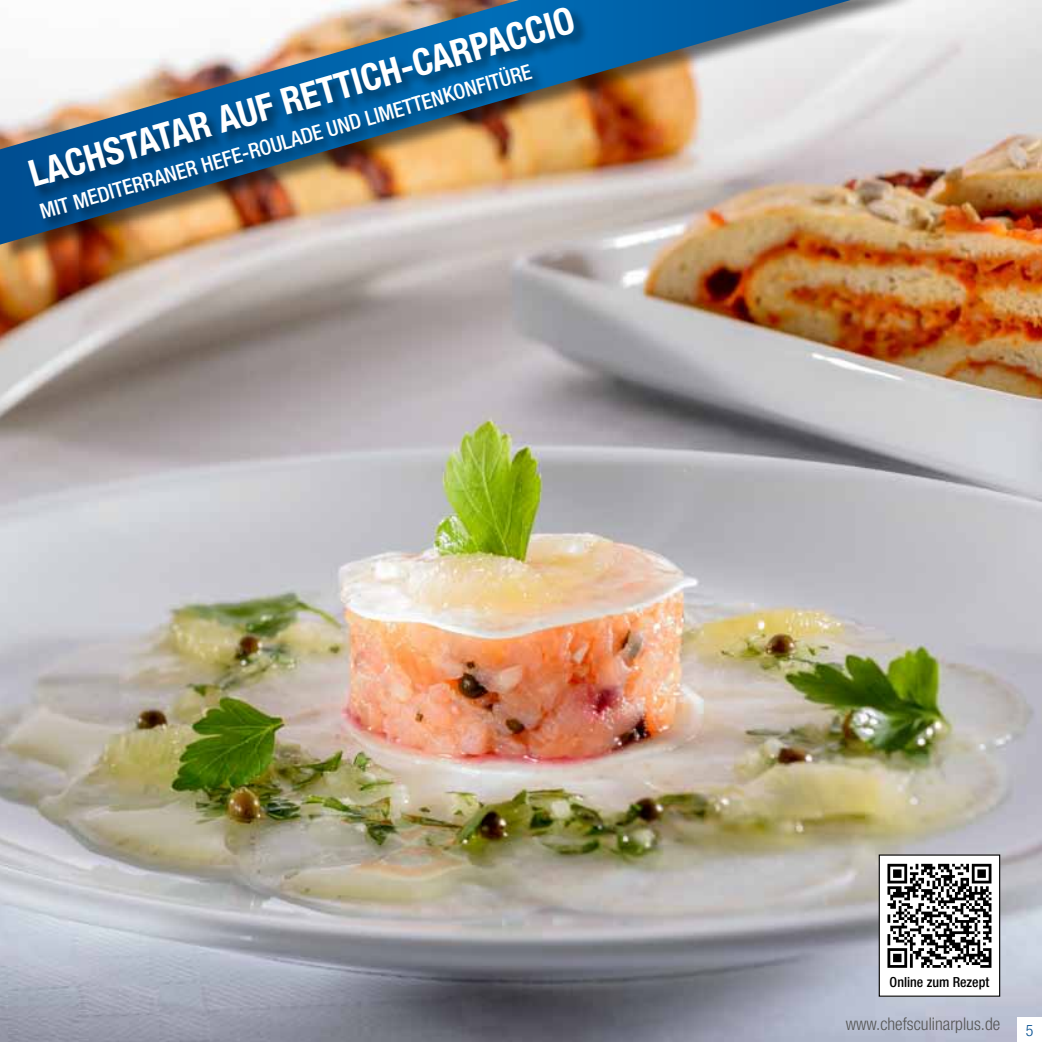
<style>
.page{position:relative;width:1042px;height:1042px;background:#fff}
.page>*{position:absolute;margin:0;border:0;box-sizing:border-box;transform-origin:0 0}
.t1{font:700 condensed 36.75px "Helvetica Neue LT Com";color:#fff}
.t2{font:500 condensed 21px "Helvetica Neue LT Com";color:#fff}
.t3{font:300 condensed 17.5px "Helvetica Neue LT Com";color:#565655}
.t4{font:300 condensed 15.75px "Helvetica Neue LT Com";color:#004e91}
.t5{font:500 condensed 14px "Helvetica Neue LT Com";color:#000}
</style>
<div class="page">
<img style="left:0;top:0;width:1042px;height:1042px">
<div style="left:1017px;top:1017px;width:25px;height:25px;background:#fff"></div>
<div style="left:0;top:0;width:920px;height:265px;background:#000;opacity:.55"></div>
<img style="left:0;top:0;width:851px;height:245px">
<div style="left:27px;top:7px;width:562px;height:226px;background:#000;opacity:.48"></div>
<div style="left:879px;top:855px;width:120px;height:141px;background:#fff"></div>
<div style="left:878px;top:854px;width:122px;height:142px;border:1px solid #000"></div>
<svg style="left:887px;top:864px;width:104px;height:104px"></svg>
<h1 class="t1" style="left:24px;top:154px;width:567px;rotate:-16deg">Lach statar auf Rettich -Carpacc io</h1>
<p class="t2" style="left:37px;top:200px;width:512px;rotate:-16deg">mit mediterraner Hefe-Roulade und Limettenkonfitüre</p>
<p class="t5" style="left:889px;top:974px;width:101px">Online zum Rezept</p>
<p class="t3" style="left:846px;top:1013px;width:156px">www.chefsculinarplus.de</p>
<p class="t4" style="left:1026px;top:1021px;width:9px">5</p>
</div>
